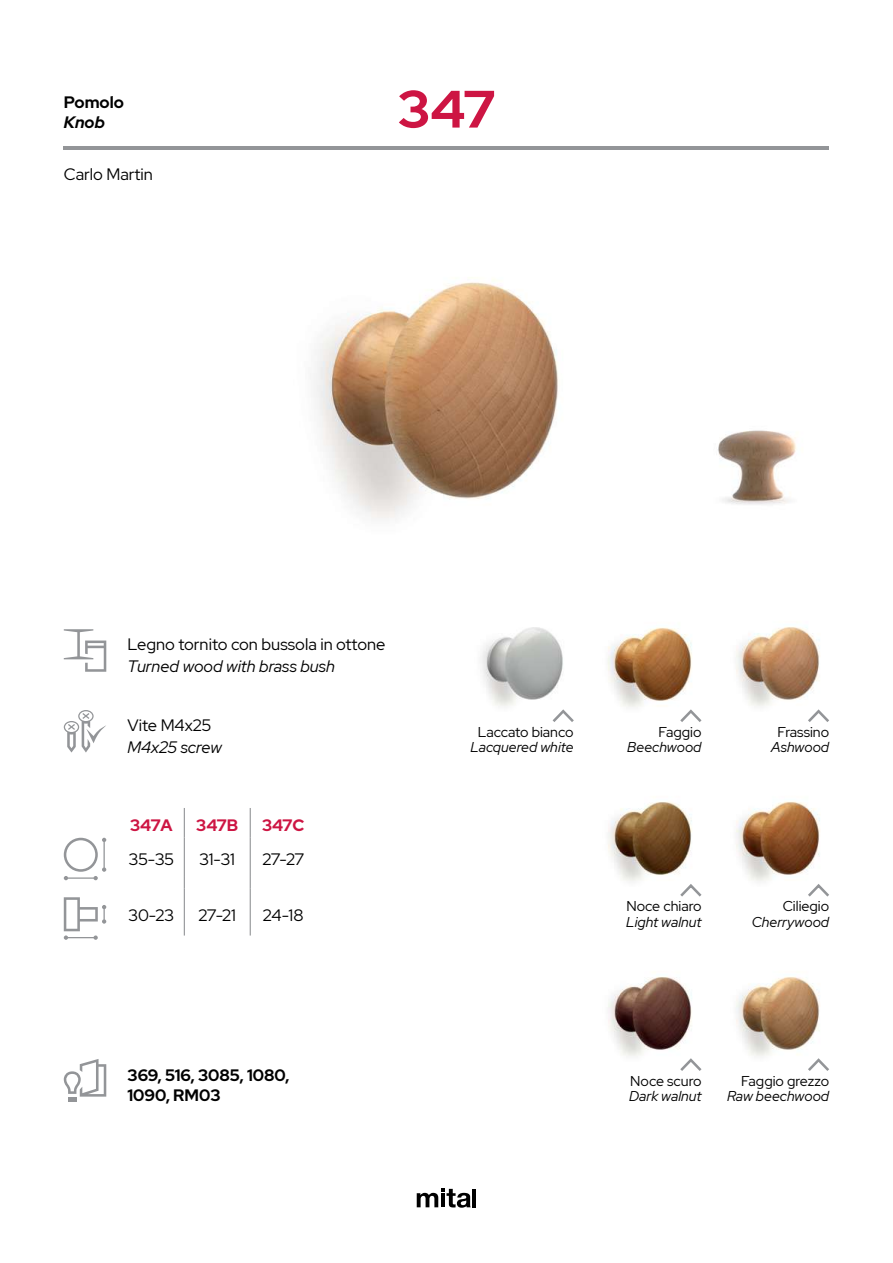
<style>
.page{position:relative;width:893px;height:1263px;background:#fff}
.page>*{position:absolute;margin:0;border:0;box-sizing:border-box;transform-origin:0 0}
.t1{font:700 52.5px "Red Hat Display";color:#cd1543}
.t2{font:16.5px "Red Hat Display";color:#000}
.t3{font:700 16.5px/19.8px "Red Hat Display";color:#000}
.t4{font:italic 16.5px "Red Hat Display";color:#000}
.t5{font:700 16.5px "Red Hat Display";color:#cd1543}
.t6{font:italic 700 16.5px "Red Hat Display";color:#000}
.t7{font:italic 14.25px "Red Hat Display";color:#000}
.t8{font:14.25px "Red Hat Display";color:#000}
</style>
<div class="page">
<img style="left:481px;top:627px;width:82px;height:80px">
<img style="left:736px;top:627px;width:84px;height:80px">
<img style="left:736px;top:801px;width:84px;height:81px">
<img style="left:736px;top:977px;width:84px;height:80px">
<img style="left:607px;top:627px;width:85px;height:80px">
<img style="left:608px;top:802px;width:84px;height:80px">
<img style="left:608px;top:977px;width:84px;height:79px">
<img style="left:314px;top:279px;width:245px;height:240px">
<img style="left:718px;top:430px;width:79px;height:75px">
<hr style="left:472px;top:1189px;width:4px;height:18px;background:#000">
<svg style="left:417px;top:1189px;width:54px;height:19px"></svg>
<hr style="left:64px;top:147px;width:765px;height:3px;background:#939598">
<div style="left:68px;top:1096px;width:8px;height:5px;background:#939598"></div>
<svg style="left:64px;top:1059px;width:42px;height:38px"></svg>
<svg style="left:64px;top:629px;width:42px;height:43px"></svg>
<svg style="left:64px;top:710px;width:42px;height:42px"></svg>
<svg style="left:64px;top:838px;width:42px;height:42px"></svg>
<svg style="left:64px;top:897px;width:42px;height:43px"></svg>
<svg style="left:808px;top:709px;width:21px;height:13px"></svg>
<svg style="left:552px;top:709px;width:22px;height:13px"></svg>
<svg style="left:680px;top:709px;width:22px;height:13px"></svg>
<svg style="left:805px;top:1056px;width:24px;height:15px"></svg>
<svg style="left:680px;top:1058px;width:22px;height:13px"></svg>
<svg style="left:808px;top:884px;width:21px;height:13px"></svg>
<svg style="left:680px;top:884px;width:22px;height:13px"></svg>
<hr style="left:184px;top:808px;width:1px;height:30px;background:#939598">
<hr style="left:250px;top:808px;width:1px;height:30px;background:#939598">
<hr style="left:184px;top:838px;width:1px;height:38px;background:#939598">
<hr style="left:250px;top:838px;width:1px;height:38px;background:#939598">
<svg style="left:184px;top:876px;width:1px;height:13px"></svg>
<svg style="left:250px;top:876px;width:1px;height:13px"></svg>
<hr style="left:184px;top:889px;width:1px;height:46px;background:#939598">
<hr style="left:250px;top:889px;width:1px;height:46px;background:#939598">
<p class="t3" style="left:64px;top:92px;width:62px">Pomolo</p>
<p class="t6" style="left:64px;top:111px;width:43px">Knob</p>
<p class="t2" style="left:64px;top:163px;width:91px">Carlo Martin</p>
<h1 class="t1" style="left:398px;top:75px;width:99px">347</h1>
<p class="t2" style="left:128px;top:634px;width:259px">Legno tornito con bussola in ottone</p>
<p class="t4" style="left:128px;top:655px;width:209px">Turned wood with brass bush</p>
<p class="t2" style="left:128px;top:715px;width:85px">Vite M4x25</p>
<p class="t4" style="left:128px;top:736px;width:96px">M4x25 screw</p>
<p class="t5" style="left:130px;top:814px;width:44px">347A</p>
<p class="t5" style="left:196px;top:814px;width:43px">347B</p>
<p class="t5" style="left:262px;top:814px;width:43px">347C</p>
<p class="t2" style="left:129px;top:849px;width:46px">35-35</p>
<p class="t2" style="left:200px;top:849px;width:37px">31-31</p>
<p class="t2" style="left:262px;top:849px;width:43px">27-27</p>
<p class="t2" style="left:129px;top:904px;width:47px">30-23</p>
<p class="t2" style="left:199px;top:904px;width:39px">27-21</p>
<p class="t2" style="left:263px;top:904px;width:42px">24-18</p>
<p class="t3" style="left:128px;top:1065px;width:163px">369, 516, 3085, 1080,<br>1090, RM 03</p>
<p class="t8" style="left:478px;top:722px;width:97px">Laccato bianco</p>
<p class="t7" style="left:471px;top:738px;width:104px">Lacquered white</p>
<p class="t8" style="left:659px;top:722px;width:44px">Faggio</p>
<p class="t7" style="left:627px;top:738px;width:76px">Beechwood</p>
<p class="t8" style="left:778px;top:722px;width:53px">Frassino</p>
<p class="t7" style="left:771px;top:738px;width:59px">Ashwood</p>
<p class="t8" style="left:626px;top:897px;width:77px">Noce chiaro</p>
<p class="t7" style="left:626px;top:912px;width:77px">Light walnut</p>
<p class="t8" style="left:783px;top:897px;width:48px">Ciliegio</p>
<p class="t7" style="left:752px;top:912px;width:79px">Cherrywood</p>
<p class="t8" style="left:630px;top:1071px;width:73px">Noce scuro</p>
<p class="t7" style="left:629px;top:1087px;width:74px">Dark walnut</p>
<p class="t8" style="left:741px;top:1071px;width:90px">Faggio grezzo</p>
<p class="t7" style="left:727px;top:1087px;width:104px">Raw beechwood</p>
</div>
